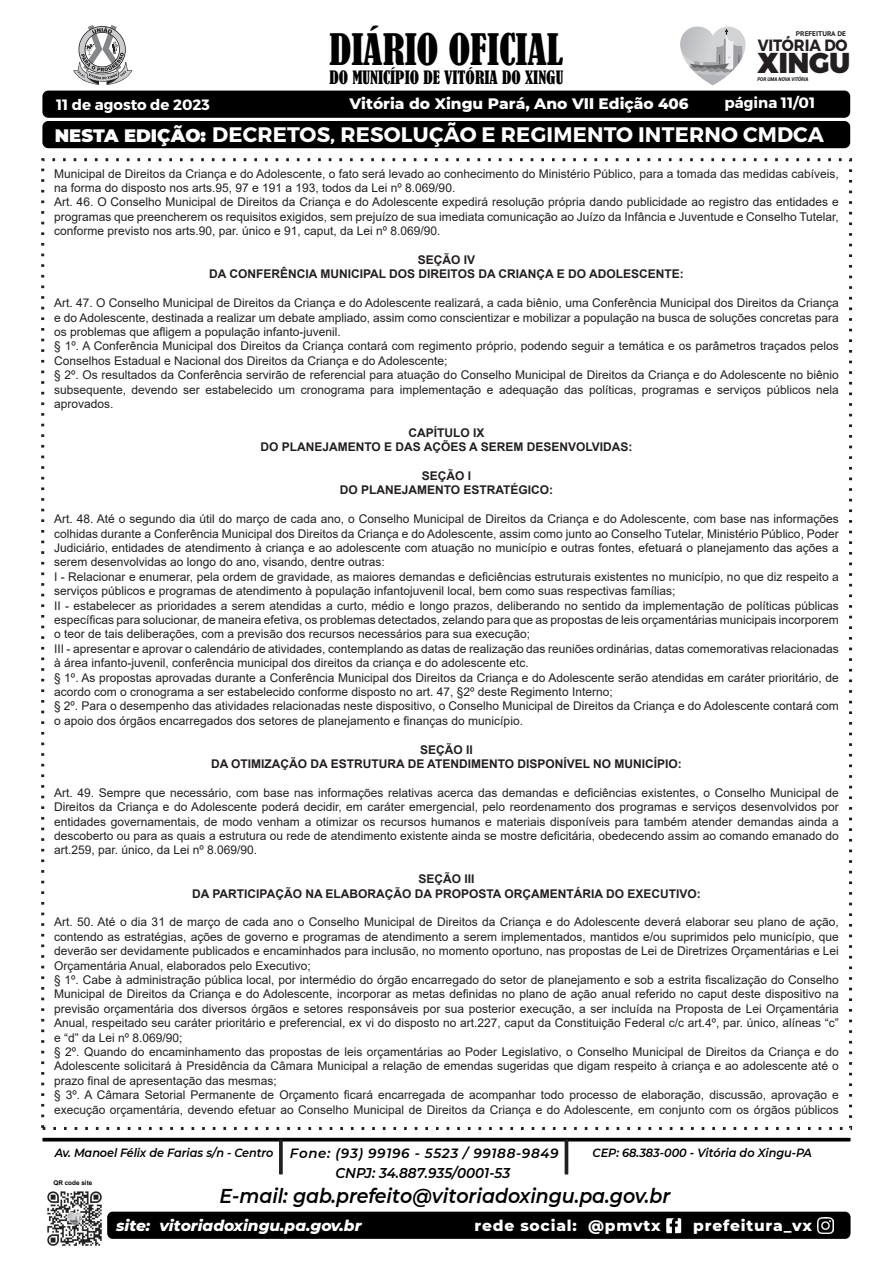
<style>
.page{position:relative;width:893px;height:1263px;background:#fff}
.page>*{position:absolute;margin:0;border:0;box-sizing:border-box;transform-origin:0 0}
.t1{font:condensed 40.65px "Bernard";color:#000}
.t2{font:900 28.65px "Montserrat";color:#231f20;scale:.95 1}
.t3{font:700 21px "Montserrat";letter-spacing:.01em;color:#fff}
.t4{font:italic 600 20.1px "Montserrat";color:#000;scale:.95 1}
.t5{font:900 18px "Montserrat";color:#fff}
.t6{font:condensed 17.25px "Bernard";color:#000}
.t7{font:700 16.35px "Montserrat";color:#231f20;scale:.91 1}
.t8{font:800 15.45px "Montserrat";color:#fff}
.t9{font:800 15.45px "Montserrat";letter-spacing:.05em;color:#fff}
.t10{font:italic 800 15.45px "Montserrat";color:#fff}
.t11{font:700 15px "Montserrat";color:#fff}
.t12{font:italic 600 14.25px "Montserrat";color:#000;scale:.95 1}
.t13{font:12px/14.4px "Arial";color:#231f20}
.t14{font:700 12px/14.4px "Arial";color:#231f20;text-align:center}
.t15{font:italic 600 11.85px "Montserrat";color:#000;scale:.95 1}
.t16{font:700 6.75px "PT Sans";color:#231f20;scale:1.09 1}
.t17{font:700 6.45px "Arial";color:#000}
.t18{font:italic 900 5.25px "Roboto";color:#231f20;scale:.87 1}
.s1{font-size:15px}
.s2{font-size:13.35px}
</style>
<div class="page">
<div style="left:107px;top:1212px;width:743px;height:27px;background:#000;border-radius:6px"></div>
<hr style="left:42px;top:1138px;width:808px;height:3px;background:#000">
<svg style="left:680px;top:27px;width:65px;height:58px"></svg>
<img style="left:47px;top:1191px;width:55px;height:55px">
<div style="left:42px;top:121px;width:808px;height:27px;background:#000;border-radius:6px"></div>
<div style="left:42px;top:91px;width:808px;height:27px;background:#000;border-radius:6px"></div>
<svg style="left:73px;top:25px;width:59px;height:60px"></svg>
<svg style="left:279px;top:1139px;width:4px;height:35px"></svg>
<hr style="left:565px;top:1139px;width:3px;height:35px;background:#231f20">
<img style="left:818px;top:1218px;width:16px;height:15px">
<svg style="left:666px;top:1218px;width:15px;height:15px"></svg>
<h1 class="t1" style="left:329px;top:26px;width:236px">DIÁRIO OFICIAL</h1>
<h3 class="t6" style="left:330px;top:67px;width:235px">DO MUNICÍPIO DE VITÓRIA DO XINGU</h3>
<p class="t16" style="left:796px;top:29px;width:47px">PREFEITURA DE</p>
<h3 class="t7" style="left:758px;top:35px;width:100px">VITÓRIA DO</h3>
<p class="t18" style="left:757px;top:75px;width:60px">POR UMA NOVA VITÓRIA</p>
<h2 class="t2" style="left:758px;top:45px;width:99px">XINGU</h2>
<p class="t11" style="left:56px;top:95px;width:155px">11 de agosto de 2023</p>
<p class="t11" style="left:725px;top:93px;width:92px">página 11/01</p>
<p class="t8" style="left:349px;top:93px;width:341px">Vitória do Xingu Pará, Ano VII Edição <span class="s1">406</span></p>
<h3 class="t3" style="left:212px;top:122px;width:613px">DECRETOS, RESOLUÇÃO E REGIMENTO INTERNO CMDCA</h3>
<h3 class="t5" style="left:55px;top:122px;width:153px">NESTA EDIÇÃO:</h3>
<p class="t13" style="left:54px;top:166px;width:786px">Municipal de Direitos da Criança e do Adolescente, o fato será levado ao conhecimento do Ministério Público, para a tomada das medidas cabíveis, na forma do disposto nos arts.95, 97 e 191 a 193, todos da Lei nº 8.069/90.<br>Art. 46. O Conselho Municipal de Direitos da Criança e do Adolescente expedirá resolução própria dando publicidade ao registro das entidades e programas que preencherem os requisitos exigidos, sem prejuízo de sua imediata comunicação ao Juízo da Infância e Juventude e Conselho Tutelar, conforme previsto nos arts.90, par. único e 91, caput, da Lei nº 8.069/90.</p>
<p class="t14" style="left:209px;top:253px;width:476px">SEÇÃO IV<br>DA CONFERÊNCIA MUNICIPAL DOS DIREITOS DA CRIANÇA E DO ADOLESCENTE:</p>
<p class="t13" style="left:54px;top:296px;width:786px">Art. 47. O Conselho Municipal de Direitos da Criança e do Adolescente realizará, a cada biênio, uma Conferência Municipal dos Direitos da Criança e do Adolescente, destinada a realizar um debate ampliado, assim como conscientizar e mobilizar a população na busca de soluções concretas para os problemas que afligem a população infanto-juvenil.<br>§ 1º. A Conferência Municipal dos Direitos da Criança contará com regimento próprio, podendo seguir a temática e os parâmetros traçados pelos Conselhos Estadual e Nacional dos Direitos da Criança e do Adolescente;<br>§ 2º. Os resultados da Conferência servirão de referencial para atuação do Conselho Municipal de Direitos da Criança e do Adolescente no biênio subsequente, devendo ser estabelecido um cronograma para implementação e adequação das políticas, programas e serviços públicos nela aprovados.</p>
<p class="t14" style="left:260px;top:425px;width:374px">CAPÍTULO IX<br>DO PLANEJAMENTO E DAS AÇÕES A SEREM DESENVOLVIDAS:</p>
<p class="t14" style="left:340px;top:469px;width:215px">SEÇÃO I<br>DO PLANEJAMENTO ESTRATÉGICO:</p>
<p class="t13" style="left:54px;top:512px;width:786px">Art. 48. Até o segundo dia útil do março de cada ano, o Conselho Municipal de Direitos da Criança e do Adolescente, com base nas informações colhidas durante a Conferência Municipal dos Direitos da Criança e do Adolescente, assim como junto ao Conselho Tutelar, Ministério Público, Poder Judiciário, entidades de atendimento à criança e ao adolescente com atuação no município e outras fontes, efetuará o planejamento das ações a serem desenvolvidas ao longo do ano, visando, dentre outras:<br>I - Relacionar e enumerar, pela ordem de gravidade, as maiores demandas e deficiências estruturais existentes no município, no que diz respeito a serviços públicos e programas de atendimento à população infantojuvenil local, bem como suas respectivas famílias;<br>II - estabelecer as prioridades a serem atendidas a curto, médio e longo prazos, deliberando no sentido da implementação de políticas públicas específicas para solucionar, de maneira efetiva, os problemas detectados, zelando para que as propostas de leis orçamentárias municipais incorporem o teor de tais deliberações, com a previsão dos recursos necessários para sua execução;<br>III - apresentar e aprovar o calendário de atividades, contemplando as datas de realização das reuniões ordinárias, datas comemorativas relacionadas à área infanto-juvenil, conferência municipal dos direitos da criança e do adolescente etc.<br>§ 1º. As propostas aprovadas durante a Conferência Municipal dos Direitos da Criança e do Adolescente serão atendidas em caráter prioritário, de acordo com o cronograma a ser estabelecido conforme disposto no art. 47, §2º deste Regimento Interno;<br>§ 2º. Para o desempenho das atividades relacionadas neste dispositivo, o Conselho Municipal de Direitos da Criança e do Adolescente contará com o apoio dos órgãos encarregados dos setores de planejamento e finanças do município.</p>
<p class="t14" style="left:211px;top:742px;width:472px">SEÇÃO II<br>DA OTIMIZAÇÃO DA ESTRUTURA DE ATENDIMENTO DISPONÍVEL NO MUNICÍPIO:</p>
<p class="t13" style="left:54px;top:785px;width:786px;text-align:justify">Art. 49. Sempre que necessário, com base nas informações relativas acerca das demandas e deficiências existentes, o Conselho Municipal de Direitos da Criança e do Adolescente poderá decidir, em caráter emergencial, pelo reordenamento dos programas e serviços desenvolvidos por entidades governamentais, de modo venham a otimizar os recursos humanos e materiais disponíveis para também atender demandas ainda a descoberto ou para as quais a estrutura ou rede de atendimento existente ainda se mostre deficitária, obedecendo assim ao comando emanado do art.259, par. único, da Lei nº 8.069/90.</p>
<p class="t14" style="left:192px;top:872px;width:510px">SEÇÃO III<br>DA PARTICIPAÇÃO NA ELABORAÇÃO DA PROPOSTA ORÇAMENTÁRIA DO EXECUTIVO:</p>
<p class="t13" style="left:54px;top:915px;width:786px">Art. 50. Até o dia 31 de março de cada ano o Conselho Municipal de Direitos da Criança e do Adolescente deverá elaborar seu plano de ação, contendo as estratégias, ações de governo e programas de atendimento a serem implementados, mantidos e/ou suprimidos pelo município, que deverão ser devidamente publicados e encaminhados para inclusão, no momento oportuno, nas propostas de Lei de Diretrizes Orçamentárias e Lei Orçamentária Anual, elaborados pelo Executivo;<br>§ 1º. Cabe à administração pública local, por intermédio do órgão encarregado do setor de planejamento e sob a estrita fiscalização do Conselho Municipal de Direitos da Criança e do Adolescente, incorporar as metas definidas no plano de ação anual referido no caput deste dispositivo na previsão orçamentária dos diversos órgãos e setores responsáveis por sua posterior execução, a ser incluída na Proposta de Lei Orçamentária Anual, respeitado seu caráter prioritário e preferencial, ex vi do disposto no art.227, caput da Constituição Federal c/c art.4º, par. único, alíneas “c” e “d” da Lei nº 8.069/90;<br>§ 2º. Quando do encaminhamento das propostas de leis orçamentárias ao Poder Legislativo, o Conselho Municipal de Direitos da Criança e do Adolescente solicitará à Presidência da Câmara Municipal a relação de emendas sugeridas que digam respeito à criança e ao adolescente até o prazo final de apresentação das mesmas;<br>§ 3º. A Câmara Setorial Permanente de Orçamento ficará encarregada de acompanhar todo processo de elaboração, discussão, aprovação e execução orçamentária, devendo efetuar ao Conselho Municipal de Direitos da Criança e do Adolescente, em conjunto com os órgãos públicos</p>
<p class="t15" style="left:55px;top:1144px;width:532px">Av. Manoel Félix de Farias s/n - Centro <span class="s2">Fone: (93) 99196 - 5523 / 99188-9849</span></p>
<p class="t15" style="left:592px;top:1144px;width:232px">CEP: 68.383-000 - Vitória do Xingu-PA</p>
<p class="t12" style="left:335px;top:1163px;width:185px">CNPJ: 34.887.935/0001-53</p>
<h3 class="t4" style="left:220px;top:1182px;width:476px">E-mail: gab.prefeito@vitoriadoxingu.pa.gov.br</h3>
<p class="t10" style="left:116px;top:1214px;width:247px">site: vitoriadoxingu.pa.gov.br</p>
<p class="t9" style="left:474px;top:1214px;width:188px">rede social: @pmvtx</p>
<p class="t9" style="left:693px;top:1214px;width:120px">prefeitura_vx</p>
<p class="t17" style="left:53px;top:1178px;width:40px">QR code site</p>
</div>
